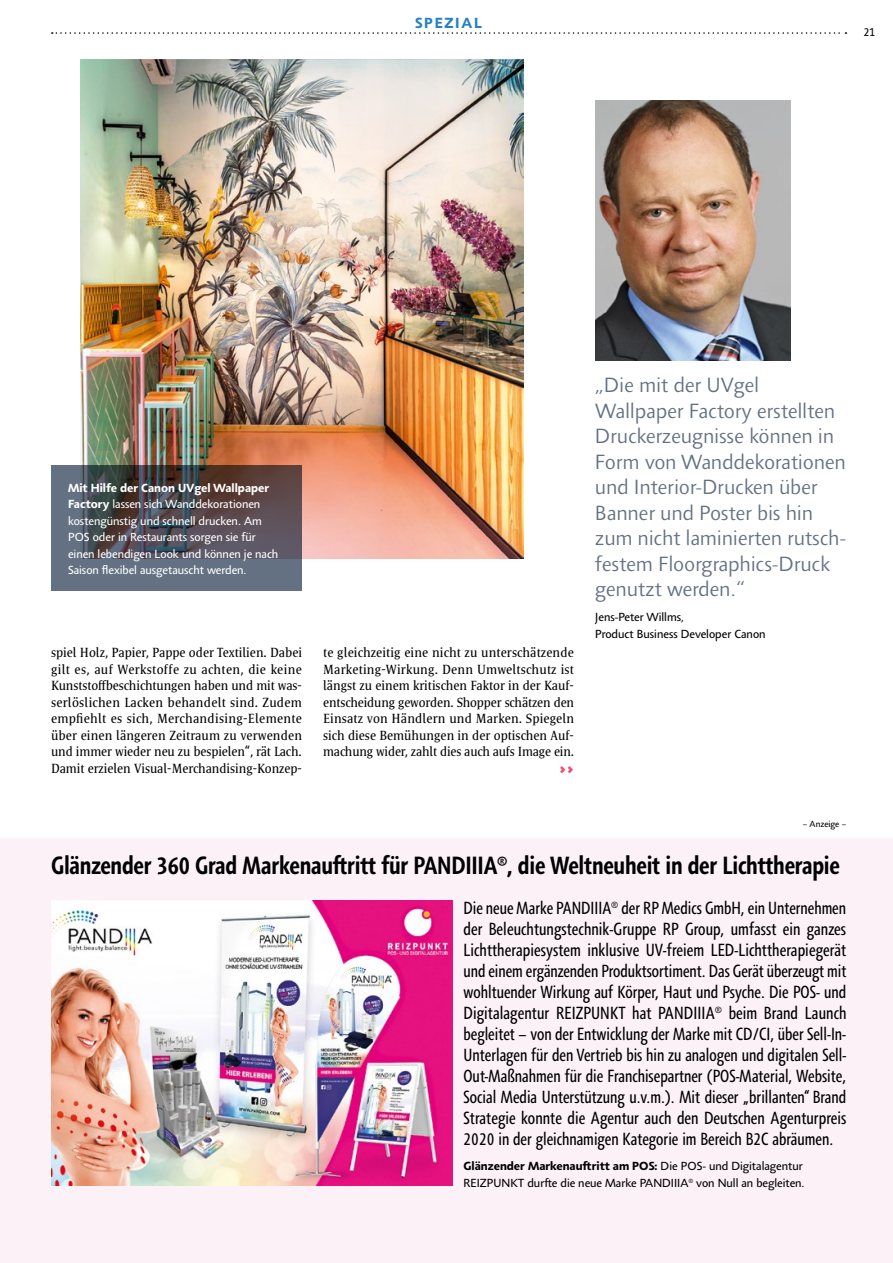
<style>
.page{position:relative;width:893px;height:1263px;background:#fff}
.page>*{position:absolute;margin:0;border:0;box-sizing:border-box;transform-origin:0 0}
.t1{font:700 condensed 25.5px "Agilita LT Pro";letter-spacing:-.01em;color:#000}
.t2{font:300 21px/25.5px "Agilita LT Pro";color:#637183}
.t3{font:condensed 18px/21px "Agilita LT Pro";color:#000;text-align:justify}
.t4{font:700 15px "Agilita LT Pro";color:#2581c4}
.t5{font:13.5px/16.5px "Satero Serif LT Pro";letter-spacing:-.005em;color:#000;text-align:justify}
.t6{font:900 13.5px "Agilita LT Pro";color:#ea516d}
.t7{font:12px/16.5px "Agilita LT Pro";color:#fff}
.t8{font:12px/16.5px "Agilita LT Pro";color:#000}
.t9{font:11.85px "Agilita LT Pro";color:#000}
.t10{font:9px "Agilita LT Pro";color:#000}
.s1{font-weight:700}
</style>
<div class="page">
<img style="left:595px;top:101px;width:196px;height:259px">
<img style="left:80px;top:60px;width:443px;height:498px">
<svg style="left:51px;top:466px;width:251px;height:125px"></svg>
<svg style="left:52px;top:32px;width:794px;height:2px"></svg>
<div style="left:0;top:839px;width:893px;height:424px;background:#fdf1f8"></div>
<img style="left:51px;top:901px;width:402px;height:284px">
<p class="t4" style="left:415px;top:12px;width:20px">Spezia</p>
<p class="t4" style="left:474px;top:12px;width:9px">l</p>
<p class="t9" style="left:864px;top:23px;width:13px">21</p>
<p class="t7" style="left:68px;top:479px;width:212px"><span class="s1">Mit Hilfe der Canon UVgel Wallpaper Factory</span> lassen sich Wanddekorationen kostengünstig und schnell drucken. Am POS oder in Restaurants sorgen sie für einen lebendigen Look und können je nach Saison flexibel ausgetauscht werden.</p>
<p class="t5" style="left:51px;top:644px;width:253px">spiel Holz, Papier, Pappe oder Textilien. Dabei gilt es, auf Werkstoffe zu achten, die keine Kunststoffbeschichtungen haben und mit was&shy;serlöslichen Lacken behandelt sind. Zudem empfiehlt es sich, Merchandising-Elemente über einen längeren Zeitraum zu verwenden und immer wieder neu zu bespielen“, rät Lach.<br>Damit erzielen Visual-Merchandising-Konzep-</p>
<p class="t5" style="left:323px;top:644px;width:253px">te gleichzeitig eine nicht zu unterschätzende Marketing-Wirkung. Denn Umweltschutz ist längst zu einem kritischen Faktor in der Kauf&shy;entscheidung geworden. Shopper schätzen den Einsatz von Händlern und Marken. Spiegeln sich diese Bemühungen in der optischen Auf&shy;machung wider, zahlt dies auch aufs Image ein.</p>
<p class="t6" style="left:559px;top:757px;width:17px">&gt;&gt;</p>
<p class="t2" style="left:595px;top:372px;width:252px">„Die mit der UVgel<br>Wallpaper Factory erstellten<br>Druckerzeugnisse können in<br>Form von Wanddekorationen und Interior-Drucken über<br>Banner und Poster bis hin zum nicht laminierten rutsch&shy;festem Floorgraphics-Druck genutzt werden.“</p>
<p class="t8" style="left:595px;top:609px;width:172px">Jens-Peter Willms,<br>Product Business Developer Canon</p>
<p class="t10" style="left:803px;top:818px;width:45px">– Anzeige –</p>
<h1 class="t1" style="left:51px;top:846px;width:790px">Glänzender 360 Grad Markenauftritt für PANDIIIA®, die Weltneuheit in der Lichttherapie</h1>
<p class="t3" style="left:463px;top:898px;width:384px">Die neue Marke PANDIIIA® der RP Medics GmbH, ein Unternehmen der Beleuchtungstechnik-Gruppe RP Group, umfasst ein ganzes Lichttherapiesystem inklusive UV-freiem LED-Lichttherapiegerät und einem ergänzenden Produktsortiment. Das Gerät überzeugt mit wohltuender Wirkung auf Körper, Haut und Psyche. Die POS- und Digitalagentur REIZPUNKT hat PANDIIIA® beim Brand Launch begleitet – von der Entwicklung der Marke mit CD/CI, über Sell-In-Unterlagen für den Vertrieb bis hin zu analogen und digitalen Sell-Out-Maßnahmen für die Franchisepartner (POS-Material, Website, Social Media Unterstützung u.v.m.). Mit dieser „brillanten“ Brand Strategie konnte die Agentur auch den Deutschen Agenturpreis 2020 in der gleichnamigen Kategorie im Bereich B2C abräumen.</p>
<p class="t8" style="left:463px;top:1158px;width:343px"><span class="s1">Glänzender Markenauftritt am POS:</span> Die POS- und Digitalagentur<br>REIZPUNKT durfte die neue Marke PANDIIIA® von Null an begleiten.</p>
</div>
